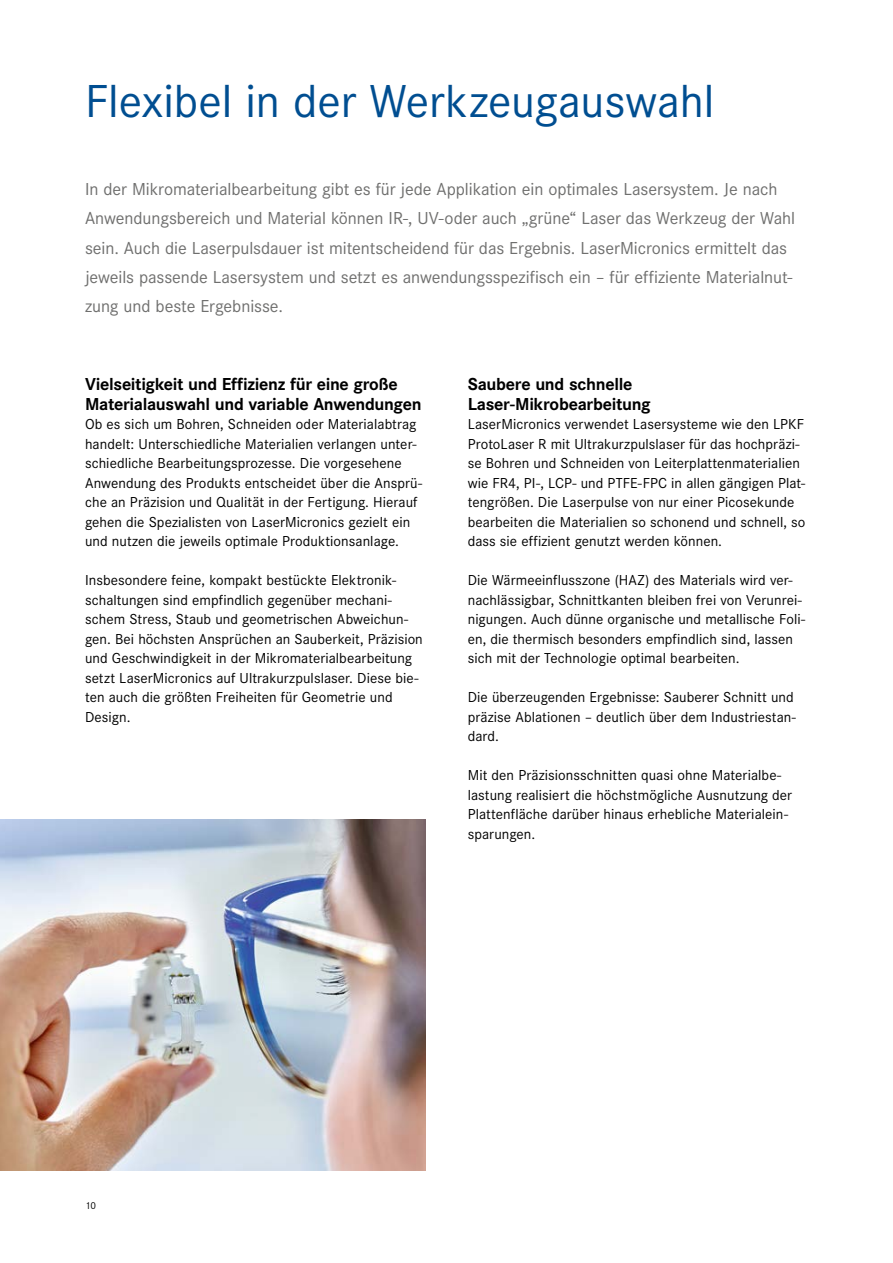
<style>
.page{position:relative;width:893px;height:1263px;background:#fff}
.page>*{position:absolute;margin:0;border:0;box-sizing:border-box;transform-origin:0 0}
.t1{font:48px "Corporate S";color:#004e91}
.t2{font:18px/29.2px "Corporate S";letter-spacing:-.005em;color:#6f6f6e}
.t3{font:700 18px/19.5px "Corporate S";letter-spacing:-.015em;color:#000}
.t4{font:15px/19.5px "Corporate S";letter-spacing:.005em;color:#000}
.t5{font:10.5px "Corporate S";color:#000}
</style>
<div class="page">
<img style="left:0;top:819px;width:425px;height:351px">
<h1 class="t1" style="left:85px;top:70px;width:631px">Flexibel in der Werkzeugauswahl</h1>
<p class="t2" style="left:85px;top:174px;width:711px">In der Mikromaterialbearbeitung gibt es für jede Applikation ein optimales Lasersystem. Je nach Anwendungsbereich und Material können IR-, UV-oder auch „grüne“ Laser das Werkzeug der Wahl sein. Auch die Laserpulsdauer ist mitentscheidend für das Ergebnis. LaserMicronics ermittelt das jeweils passende Lasersystem und setzt es anwendungsspezifisch ein – für effiziente Materialnut&shy;zung und beste Ergebnisse.</p>
<p class="t3" style="left:85px;top:374px;width:338px">Vielseitigkeit und Effizienz für eine große<br>Materialauswahl und variable Anwendungen</p>
<p class="t4" style="left:85px;top:414px;width:339px">Ob es sich um Bohren, Schneiden oder Materialabtrag handelt: Unterschiedliche Materialien verlangen unter&shy;schiedliche Bearbeitungsprozesse. Die vorgesehene Anwendung des Produkts entscheidet über die Ansprü&shy;che an Präzision und Qualität in der Fertigung. Hierauf gehen die Spezialisten von LaserMicronics gezielt ein und nutzen die jeweils optimale Produktionsanlage.</p>
<p class="t4" style="left:85px;top:570px;width:339px">Insbesondere feine, kompakt bestückte Elektronik&shy;schaltungen sind empfindlich gegenüber mechani&shy;schem Stress, Staub und geometrischen Abweichun&shy;gen. Bei höchsten Ansprüchen an Sauberkeit, Präzision und Geschwindigkeit in der Mikromaterialbearbeitung setzt LaserMicronics auf Ultrakurzpulslaser. Diese bie&shy;ten auch die größten Freiheiten für Geometrie und Design.</p>
<p class="t3" style="left:468px;top:374px;width:184px">Saubere und schnelle<br>Laser-Mikrobearbeitung</p>
<p class="t4" style="left:468px;top:414px;width:339px">LaserMicronics verwendet Lasersysteme wie den LPKF ProtoLaser R mit Ultrakurzpulslaser für das hochpräzi&shy;se Bohren und Schneiden von Leiterplattenmaterialien wie FR4, PI-, LCP- und PTFE-FPC in allen gängigen Plat&shy;tengrößen. Die Laserpulse von nur einer Picosekunde bearbeiten die Materialien so schonend und schnell, so dass sie effizient genutzt werden können.</p>
<p class="t4" style="left:468px;top:570px;width:339px">Die Wärmeeinflusszone (HAZ) des Materials wird ver&shy;nachlässigbar, Schnittkanten bleiben frei von Verunrei&shy;nigungen. Auch dünne organische und metallische Foli&shy;en, die thermisch besonders empfindlich sind, lassen sich mit der Technologie optimal bearbeiten.</p>
<p class="t4" style="left:468px;top:687px;width:330px">Die überzeugenden Ergebnisse: Sauberer Schnitt und präzise Ablationen – deutlich über dem Industriestan&shy;dard.</p>
<p class="t4" style="left:468px;top:765px;width:326px">Mit den Präzisionsschnitten quasi ohne Materialbe&shy;lastung realisiert die höchstmögliche Ausnutzung der Plattenfläche darüber hinaus erhebliche Materialein&shy;sparungen.</p>
<p class="t5" style="left:85px;top:1199px;width:13px">10</p>
</div>
